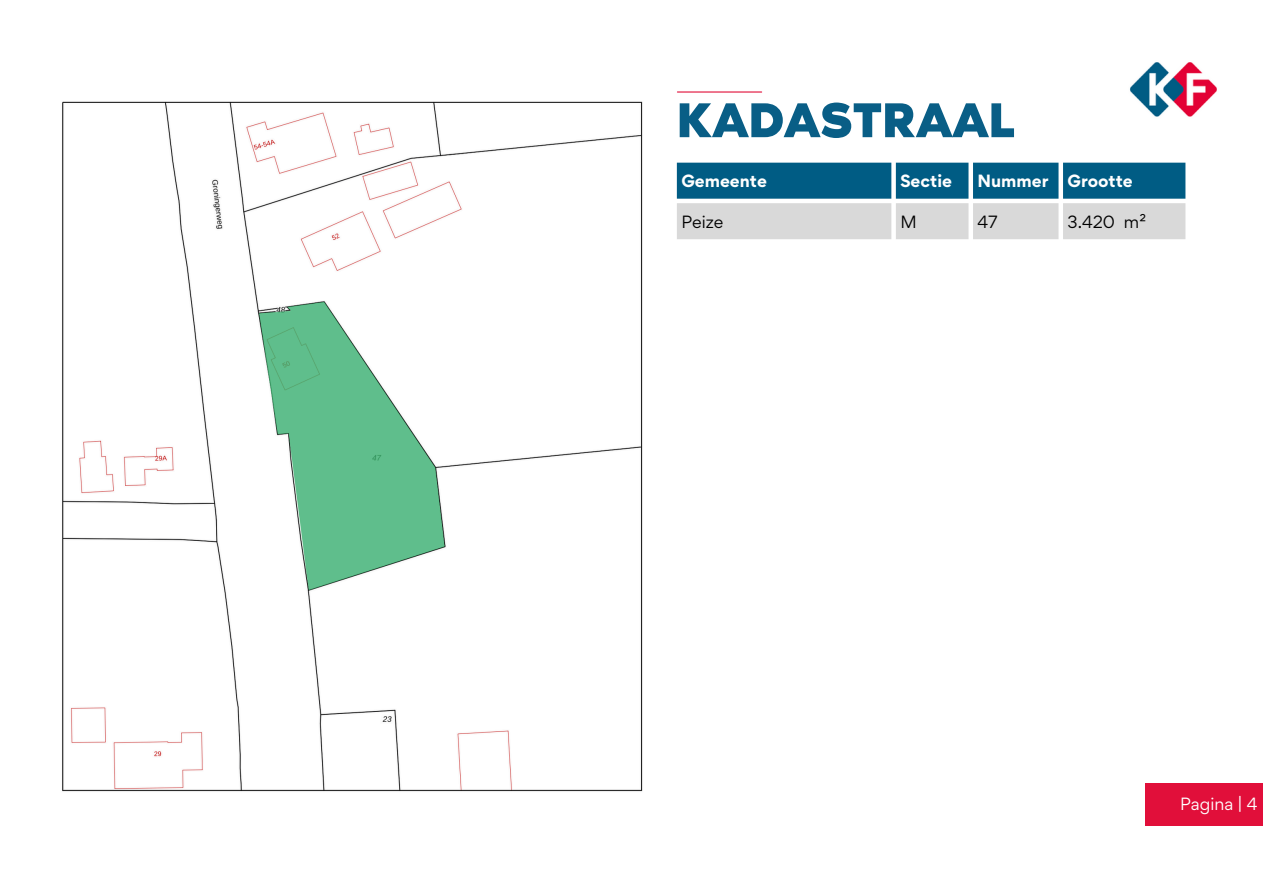
<style>
.page{position:relative;width:1263px;height:894px;background:#fff}
.page>*{position:absolute;margin:0;border:0;box-sizing:border-box;transform-origin:0 0}
.t1{font:61.35px "RTL Media Pro Medium";color:#095e86}
.t2{font:700 15.75px "Gordita";color:#fff}
.t3{font:15.75px "Gordita";color:#000}
.t4{font:15.75px "Gordita";color:#fff}
</style>
<div class="page">
<hr style="left:677px;top:91px;width:85px;height:2px;background:#e10f3a">
<img style="left:1130px;top:62px;width:87px;height:55px">
<div style="left:1146px;top:782px;width:117px;height:43px;background:#e10f3a"></div>
<svg style="left:677px;top:163px;width:508px;height:76px;background:#78a3b5"></svg>
<img style="left:62px;top:101px;width:581px;height:691px">
<p class="t1" style="left:677px;top:93px;width:340px">KADASTRAAL</p>
<p class="t2" style="left:681px;top:171px;width:87px">Gemeente</p>
<p class="t2" style="left:900px;top:171px;width:53px">Sectie</p>
<p class="t2" style="left:977px;top:171px;width:72px">Nummer</p>
<p class="t2" style="left:1067px;top:171px;width:67px">Grootte</p>
<p class="t3" style="left:681px;top:211px;width:44px">Peize</p>
<p class="t3" style="left:900px;top:211px;width:18px">M</p>
<p class="t3" style="left:977px;top:211px;width:22px">47</p>
<p class="t3" style="left:1067px;top:211px;width:81px">3.420 m²</p>
<p class="t4" style="left:1180px;top:793px;width:79px">Pagina | 4</p>
</div>
